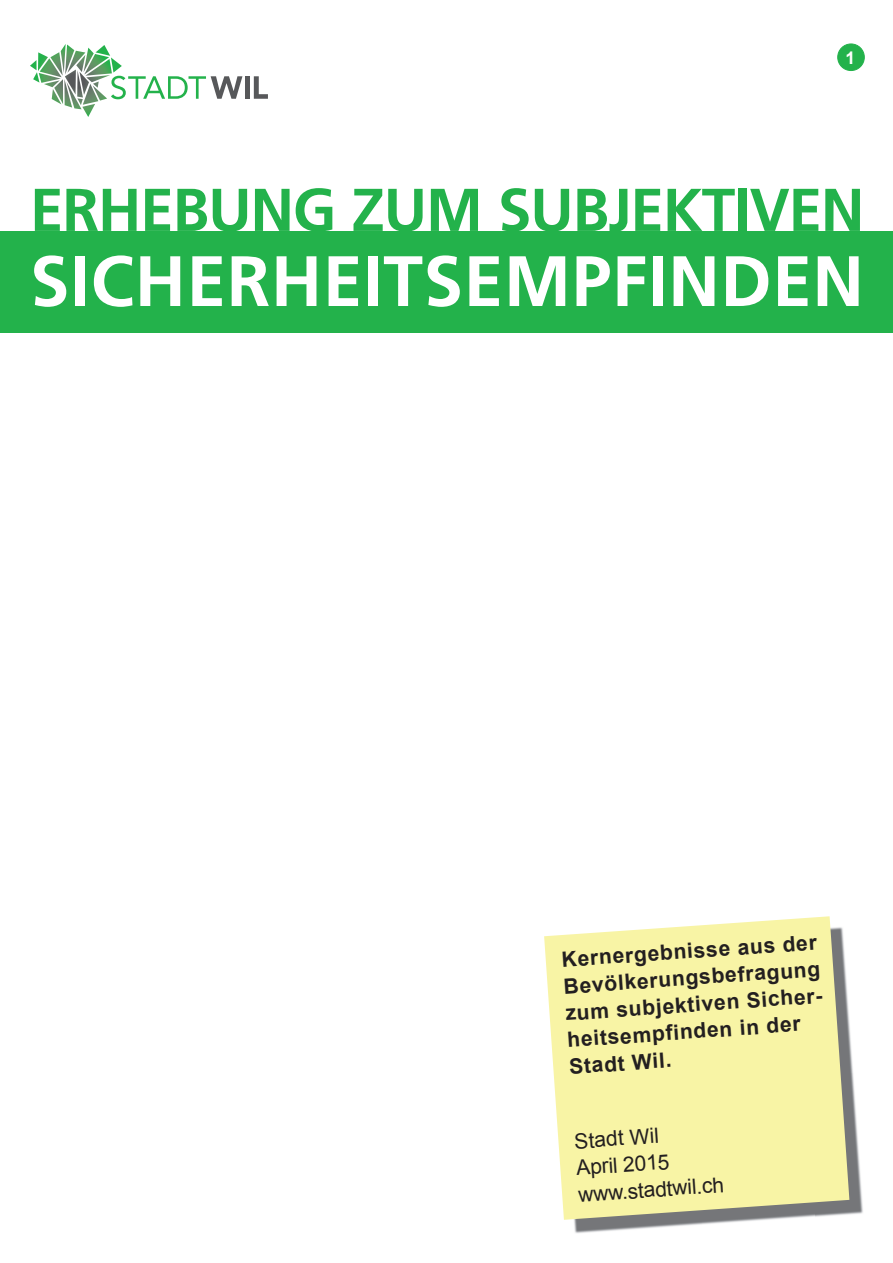
<style>
.page{position:relative;width:893px;height:1263px;background:#fff}
.page>*{position:absolute;margin:0;border:0;box-sizing:border-box;transform-origin:0 0}
.t1{font:700 71.25px "Frutiger";letter-spacing:.01em;color:#fff}
.t2{font:700 60.3px "Frutiger";letter-spacing:-.02em;color:#23b24b}
.t3{font:700 21.15px/26.8px "Arial";color:#231f20}
.t4{font:21.15px/26.8px "Arial";color:#231f20}
.t5{font:700 17.4px "Arial";color:#fff}
</style>
<div class="page">
<div style="left:245px;top:76px;width:5px;height:23px;background:#57585a"></div>
<svg style="left:254px;top:76px;width:14px;height:23px"></svg>
<svg style="left:30px;top:44px;width:212px;height:73px"></svg>
<div style="left:0;top:231px;width:893px;height:102px;background:#23b24b"></div>
<div style="left:838px;top:44px;width:26px;height:27px;background:#23b24b;border-radius:50%"></div>
<div style="left:838px;top:44px;width:26px;height:27px;border:1px solid #23b24b;border-radius:50%"></div>
<img style="left:574px;top:1019px;width:289px;height:214px">
<svg style="left:544px;top:916px;width:305px;height:304px;background:#f1eea9"></svg>
<p class="t5" style="left:845px;top:46px;width:11px">1</p>
<h2 class="t2" style="left:30px;top:175px;width:836px">ERHEBUNG ZUM SUBJEKTIVEN</h2>
<h1 class="t1" style="left:30px;top:239px;width:835px">SICHERHEITSEMPFINDEN</h1>
<p class="t3" style="left:561px;top:947px;width:263px;rotate:-4deg">Kernergebnisse aus der<br>Bevölkerungsbefragung zum subjektiven Sicher&shy;heitsempfinden in der<br>Stadt Wil.</p>
<p class="t4" style="left:573px;top:1128px;width:148px;rotate:-4deg">Stadt Wil<br>April 2015 www.stadtwil.ch</p>
</div>
